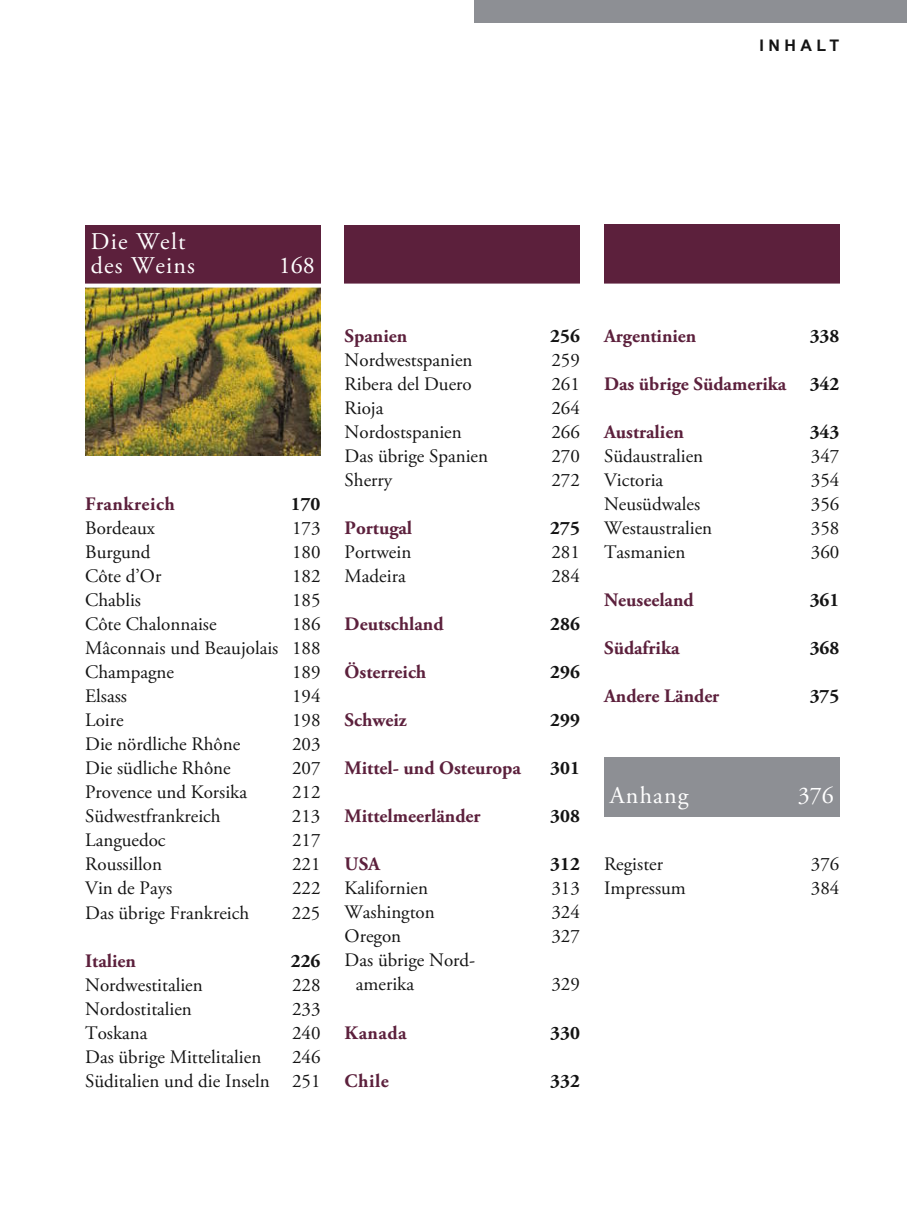
<style>
.page{position:relative;width:907px;height:1219px;background:#fff}
.page>*{position:absolute;margin:0;border:0;box-sizing:border-box;transform-origin:0 0}
.t1{font:24px/24px "Adobe Garamond Pro";letter-spacing:.05em;color:#fff}
.t2{font:19px/24px "Adobe Garamond Pro";color:#141414;text-align:justify}
.t3{font:700 19px "Adobe Garamond Pro";color:#5c203c}
.t4{font:700 19px "Adobe Garamond Pro";color:#141414}
.t5{font:700 19px "Adobe Garamond Pro";letter-spacing:.025em;color:#5c203c}
.t6{font:700 16px "Arial";letter-spacing:.28em;color:#141414}
.s1{color:#141414}
</style>
<div class="page">
<div style="left:474px;top:0;width:433px;height:23px;background:#8d8f94"></div>
<div style="left:85px;top:225px;width:235px;height:60px;background:#5c203c"></div>
<div style="left:345px;top:225px;width:235px;height:60px;background:#5c203c"></div>
<img style="left:85px;top:287px;width:235px;height:169px">
<div style="left:604px;top:224px;width:235px;height:59px;background:#5c203c"></div>
<div style="left:604px;top:756px;width:235px;height:60px;background:#8d8f94"></div>
<svg style="left:85px;top:283px;width:755px;height:2px;fill:#fff"></svg>
<p class="t6" style="left:759px;top:40px;width:81px">INHALT</p>
<p class="t1" style="left:91px;top:231px;width:106px">Die Welt des Weins</p>
<p class="t1" style="left:279px;top:255px;width:37px">168</p>
<p class="t5" style="left:85px;top:496px;width:91px">Frankreich</p>
<p class="t4" style="left:291px;top:496px;width:31px">170</p>
<p class="t2" style="left:85px;top:518px;width:71px">Bordeaux</p>
<p class="t2" style="left:292px;top:518px;width:30px">173</p>
<p class="t2" style="left:85px;top:542px;width:67px">Burgund</p>
<p class="t2" style="left:292px;top:542px;width:30px">180</p>
<p class="t2" style="left:85px;top:566px;width:78px">Côte d’Or</p>
<p class="t2" style="left:292px;top:566px;width:30px">182</p>
<p class="t2" style="left:85px;top:590px;width:57px">Chablis</p>
<p class="t2" style="left:292px;top:590px;width:30px">185</p>
<p class="t2" style="left:85px;top:614px;width:133px">Côte Chalonnaise</p>
<p class="t2" style="left:85px;top:614px;width:237px;text-indent:207px">186<br>Mâconnais und Beaujolais 188<br>Champagne</p>
<p class="t2" style="left:292px;top:662px;width:30px">189</p>
<p class="t2" style="left:85px;top:686px;width:43px">Elsass</p>
<p class="t2" style="left:292px;top:686px;width:30px">194</p>
<p class="t2" style="left:85px;top:710px;width:40px">Loire</p>
<p class="t2" style="left:292px;top:710px;width:30px">198</p>
<p class="t2" style="left:85px;top:734px;width:157px">Die nördliche Rhône</p>
<p class="t2" style="left:292px;top:734px;width:30px">203</p>
<p class="t2" style="left:85px;top:758px;width:147px">Die südliche Rhône</p>
<p class="t2" style="left:292px;top:758px;width:30px">207</p>
<p class="t2" style="left:85px;top:782px;width:163px">Provence und Korsika</p>
<p class="t2" style="left:292px;top:782px;width:30px">212</p>
<p class="t2" style="left:85px;top:806px;width:137px">Südwestfrankreich</p>
<p class="t2" style="left:292px;top:806px;width:30px">213</p>
<p class="t2" style="left:85px;top:830px;width:82px">Languedoc</p>
<p class="t2" style="left:292px;top:830px;width:30px">217</p>
<p class="t2" style="left:85px;top:854px;width:78px">Roussillon</p>
<p class="t2" style="left:292px;top:854px;width:30px">221</p>
<p class="t2" style="left:85px;top:878px;width:88px">Vin de Pays</p>
<p class="t2" style="left:292px;top:878px;width:30px">222</p>
<p class="t2" style="left:85px;top:902px;width:165px">Das übrige Frankreich</p>
<p class="t2" style="left:292px;top:902px;width:30px">225</p>
<p class="t3" style="left:85px;top:952px;width:52px">Italien</p>
<p class="t4" style="left:291px;top:952px;width:31px">226</p>
<p class="t2" style="left:85px;top:974px;width:119px">Nordwestitalien</p>
<p class="t2" style="left:292px;top:974px;width:30px">228</p>
<p class="t2" style="left:85px;top:998px;width:108px">Nordostitalien</p>
<p class="t2" style="left:292px;top:998px;width:30px">233</p>
<p class="t2" style="left:85px;top:1022px;width:64px">Toskana</p>
<p class="t2" style="left:292px;top:1022px;width:30px">240</p>
<p class="t2" style="left:85px;top:1046px;width:178px">Das übrige Mittelitalien</p>
<p class="t2" style="left:85px;top:1046px;width:237px;text-align:right">246<br>Süditalien und die Inseln 251</p>
<p class="t3" style="left:345px;top:328px;width:64px">Spanien</p>
<p class="t4" style="left:550px;top:328px;width:31px">256</p>
<p class="t2" style="left:345px;top:349px;width:129px">Nordwestspanien</p>
<p class="t2" style="left:551px;top:349px;width:30px">259</p>
<p class="t2" style="left:345px;top:373px;width:129px">Ribera del Duero</p>
<p class="t2" style="left:551px;top:373px;width:30px">261</p>
<p class="t2" style="left:345px;top:397px;width:40px">Rioja</p>
<p class="t2" style="left:551px;top:397px;width:30px">264</p>
<p class="t2" style="left:345px;top:421px;width:119px">Nordostspanien</p>
<p class="t2" style="left:551px;top:421px;width:30px">266</p>
<p class="t2" style="left:345px;top:445px;width:145px">Das übrige Spanien</p>
<p class="t2" style="left:551px;top:445px;width:30px">270</p>
<p class="t2" style="left:345px;top:469px;width:49px">Sherry</p>
<p class="t2" style="left:551px;top:469px;width:30px">272</p>
<p class="t3" style="left:345px;top:520px;width:69px">Portugal</p>
<p class="t4" style="left:550px;top:520px;width:31px">275</p>
<p class="t2" style="left:345px;top:541px;width:68px">Portwein</p>
<p class="t2" style="left:551px;top:541px;width:30px">281</p>
<p class="t2" style="left:345px;top:565px;width:63px">Madeira</p>
<p class="t2" style="left:551px;top:565px;width:30px">284</p>
<p class="t3" style="left:345px;top:616px;width:100px">Deutschland</p>
<p class="t4" style="left:550px;top:616px;width:31px">286</p>
<p class="t3" style="left:345px;top:664px;width:83px">Österreich</p>
<p class="t4" style="left:550px;top:664px;width:31px">296</p>
<p class="t3" style="left:345px;top:712px;width:64px">Schweiz</p>
<p class="t4" style="left:550px;top:712px;width:31px">299</p>
<p class="t3" style="left:345px;top:760px;width:178px">Mittel- und Osteuropa</p>
<p class="t4" style="left:550px;top:760px;width:31px">301</p>
<p class="t3" style="left:345px;top:808px;width:137px">Mittelmeerländer</p>
<p class="t4" style="left:550px;top:808px;width:31px">308</p>
<p class="t3" style="left:345px;top:856px;width:37px">USA</p>
<p class="t4" style="left:550px;top:856px;width:31px">312</p>
<p class="t2" style="left:345px;top:877px;width:85px">Kalifornien</p>
<p class="t2" style="left:551px;top:877px;width:30px">313</p>
<p class="t2" style="left:345px;top:901px;width:92px">Washington</p>
<p class="t2" style="left:551px;top:901px;width:30px">324</p>
<p class="t2" style="left:345px;top:925px;width:58px">Oregon</p>
<p class="t2" style="left:551px;top:925px;width:30px">327</p>
<p class="t2" style="left:356px;top:949px;width:121px;text-indent:-11px">Das übrige Nord&shy;amerika</p>
<p class="t2" style="left:551px;top:973px;width:30px">329</p>
<p class="t3" style="left:345px;top:1024px;width:63px">Kanada</p>
<p class="t4" style="left:550px;top:1024px;width:31px">330</p>
<p class="t3" style="left:345px;top:1072px;width:46px">Chile</p>
<p class="t4" style="left:550px;top:1072px;width:31px">332</p>
<p class="t3" style="left:604px;top:328px;width:94px">Argentinien</p>
<p class="t4" style="left:810px;top:328px;width:31px">338</p>
<p class="t3" style="left:604px;top:376px;width:237px">Das übrige Südamerika <span class="s1">342</span></p>
<p class="t3" style="left:604px;top:424px;width:81px">Australien</p>
<p class="t4" style="left:810px;top:424px;width:31px">343</p>
<p class="t2" style="left:604px;top:445px;width:101px">Südaustralien</p>
<p class="t2" style="left:811px;top:445px;width:30px">347</p>
<p class="t2" style="left:604px;top:469px;width:61px">Victoria</p>
<p class="t2" style="left:811px;top:469px;width:30px">354</p>
<p class="t2" style="left:604px;top:493px;width:98px">Neusüdwales</p>
<p class="t2" style="left:811px;top:493px;width:30px">356</p>
<p class="t2" style="left:604px;top:517px;width:110px">Westaustralien</p>
<p class="t2" style="left:811px;top:517px;width:30px">358</p>
<p class="t2" style="left:604px;top:541px;width:83px">Tasmanien</p>
<p class="t2" style="left:811px;top:541px;width:30px">360</p>
<p class="t3" style="left:604px;top:592px;width:91px">Neuseeland</p>
<p class="t4" style="left:810px;top:592px;width:31px">361</p>
<p class="t3" style="left:604px;top:640px;width:77px">Südafrika</p>
<p class="t4" style="left:810px;top:640px;width:31px">368</p>
<p class="t3" style="left:604px;top:688px;width:117px">Andere Länder</p>
<p class="t4" style="left:810px;top:688px;width:31px">375</p>
<p class="t1" style="left:610px;top:785px;width:80px">Anhang</p>
<p class="t1" style="left:798px;top:785px;width:37px">376</p>
<p class="t2" style="left:604px;top:853px;width:60px">Register</p>
<p class="t2" style="left:811px;top:853px;width:30px">376</p>
<p class="t2" style="left:604px;top:877px;width:83px">Impressum</p>
<p class="t2" style="left:811px;top:877px;width:30px">384</p>
</div>
